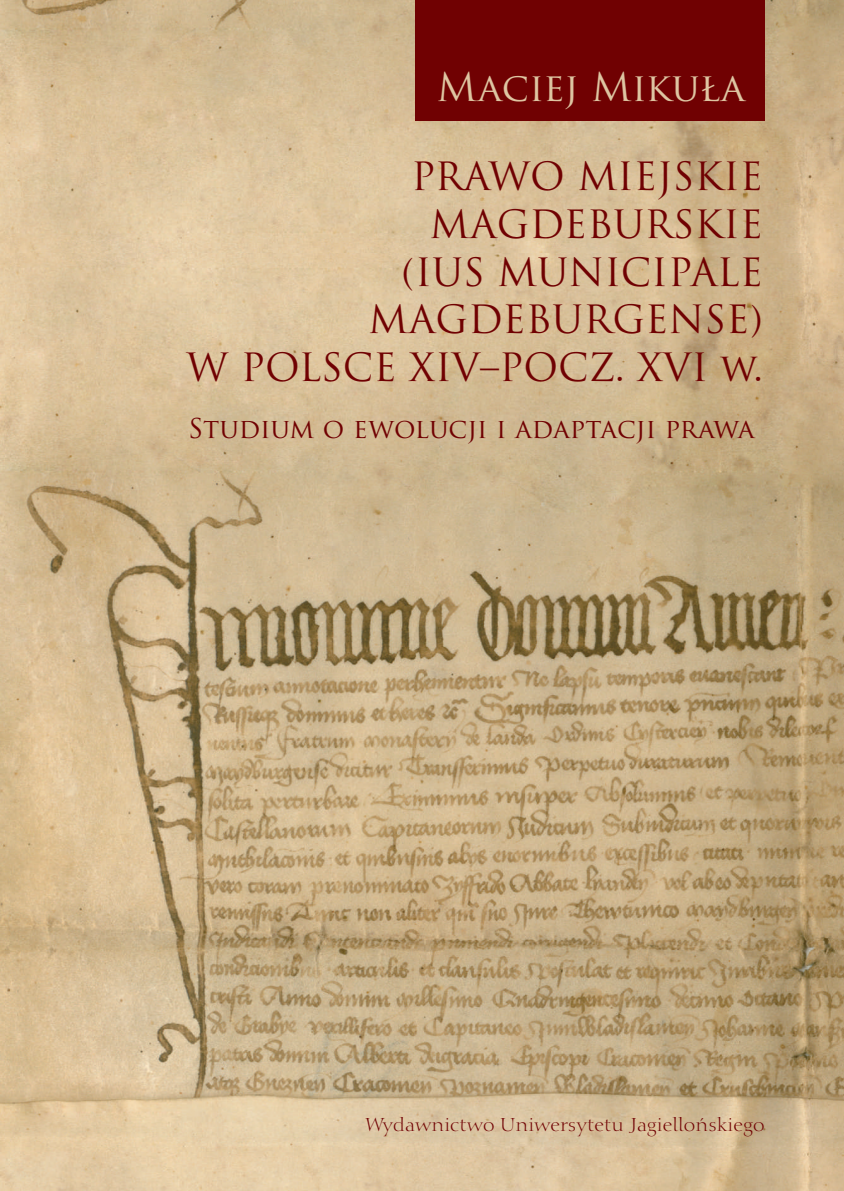
<style>
.page{position:relative;width:844px;height:1191px;background:#fff}
.page>*{position:absolute;margin:0;border:0;box-sizing:border-box;transform-origin:0 0}
.t1{font:38.5px "Trajan Pro";color:#dec5a2}
.t2{font:37.98px/47.6px "Trajan Pro";color:#700102;text-align:right}
.t3{font:26.6px "Trajan Pro";color:#700102}
.t4{font:19.25px "Calligraph 810 PL";color:#700102}
</style>
<div class="page">
<img style="left:1px;top:252px;width:842px;height:939px">
<img style="left:1px;top:0;width:842px;height:252px">
<div style="left:415px;top:0;width:349px;height:121px;background:#700102"></div>
<p class="t1" style="left:436px;top:72px;width:310px">Maciej Mikuła</p>
<p class="t2" style="left:186px;top:157px;width:577px">PRAWO MIEJSKIE<br>MAGDEBURSKIE<br>(IUS MUNICIPALE<br>MAGDEBURGENSE)<br>W POLSCE XIV–POCZ. XVI w.</p>
<p class="t3" style="left:188px;top:418px;width:568px">Studium o ewolucji i adaptacji prawa</p>
<p class="t4" style="left:365px;top:1117px;width:400px">Wydawnictwo Uniwersytetu Jagiellońskiego</p>
</div>
